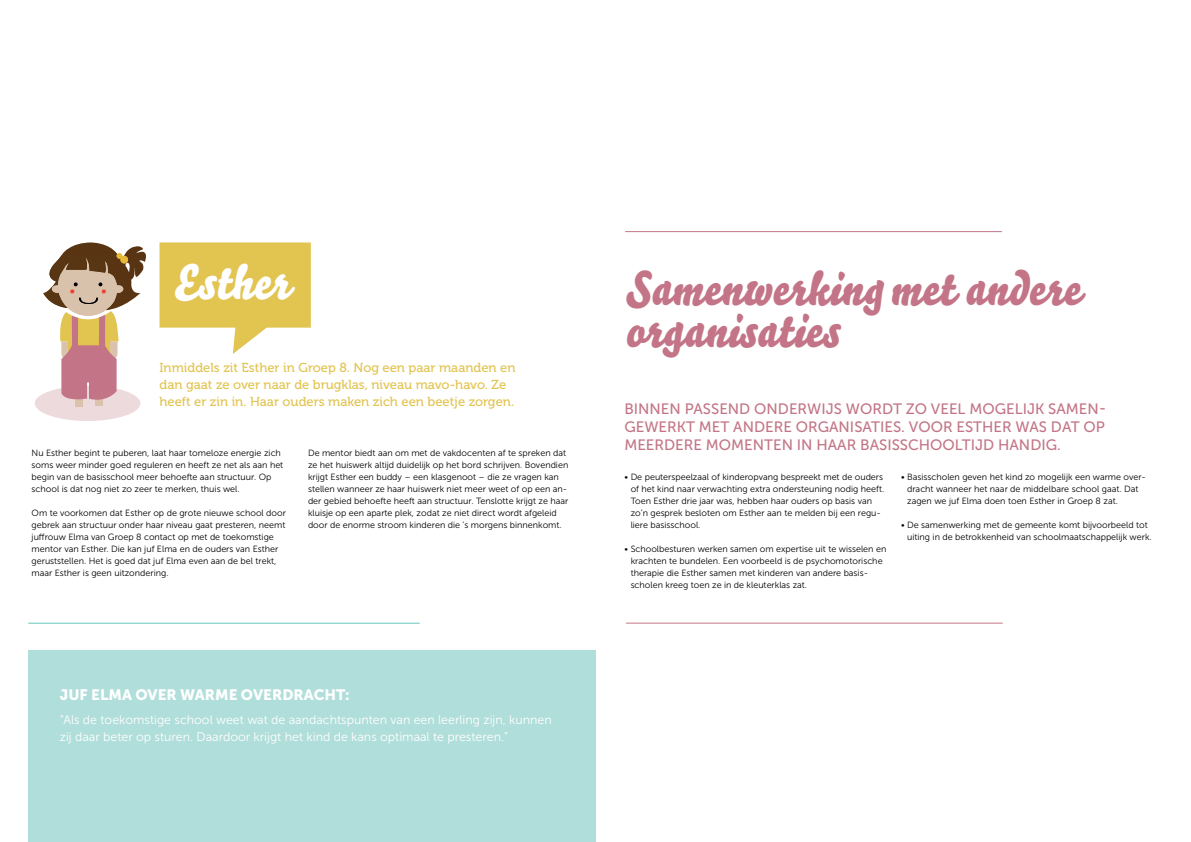
<style>
.page{position:relative;width:1191px;height:842px;background:#fff}
.page>*{position:absolute;margin:0;border:0;box-sizing:border-box;transform-origin:0 0}
.t1{font:48.2px "Bello Script";color:#fff}
.t2{font:47.5px/42px "Bello Pro";color:#c37587}
.t3{font:15px/18px "Museo Sans 500";color:#c37587}
.t4{font:15px "Museo Sans 900";color:#fff}
.t5{font:13px/17px "Museo 500";color:#e2c450}
.t6{font:12.4px/17.2px "Museo Sans 300";color:#fff}
.t7{font:9px/12px "Museo Sans 300";color:#000}
</style>
<div class="page">
<div style="left:28px;top:650px;width:567px;height:192px;background:#b0deda"></div>
<hr style="left:28px;top:623px;width:392px;height:1px;background:#68c6bf">
<hr style="left:625px;top:231px;width:377px;height:1px;background:#c37587">
<hr style="left:626px;top:623px;width:376px;height:1px;background:#c37587">
<div style="left:35px;top:386px;width:105px;height:35px;background:#eddadc;border-radius:50%"></div>
<div style="left:75px;top:387px;width:7px;height:19px;background:#dac2ac"></div>
<div style="left:96px;top:383px;width:7px;height:23px;background:#dac2ac"></div>
<svg style="left:43px;top:242px;width:103px;height:161px"></svg>
<svg style="left:159px;top:242px;width:152px;height:112px"></svg>
<h1 class="t1" style="left:174px;top:247px;width:118px">Esther</h1>
<h3 class="t5" style="left:159px;top:359px;width:357px">Inmiddels zit Esther in Groep 8. Nog een paar maanden en dan gaat ze over naar de brugklas, niveau mavo-havo. Ze heeft er zin in. Haar ouders maken zich een beetje zorgen.</h3>
<p class="t7" style="left:32px;top:447px;width:253px">Nu Esther begint te puberen, laat haar tomeloze energie zich soms weer minder goed reguleren en heeft ze net als aan het begin van de basisschool meer behoefte aan structuur. Op school is dat nog niet zo zeer te merken, thuis wel.</p>
<p class="t7" style="left:32px;top:507px;width:256px">Om te voorkomen dat Esther op de grote nieuwe school door gebrek aan structuur onder haar niveau gaat presteren, neemt juffrouw Elma van Groep 8 contact op met de toekomstige mentor van Esther. Die kan juf Elma en de ouders van Esther geruststellen. Het is goed dat juf Elma even aan de bel trekt, maar Esther is geen uitzondering.</p>
<p class="t7" style="left:308px;top:447px;width:262px">De mentor biedt aan om met de vakdocenten af te spreken dat ze het huiswerk altijd duidelijk op het bord schrijven. Bovendien krijgt Esther een buddy – een klasgenoot – die ze vragen kan stellen wanneer ze haar huiswerk niet meer weet of op een an&shy;der gebied behoefte heeft aan structuur. Tenslotte krijgt ze haar kluisje op een aparte plek, zodat ze niet direct wordt afgeleid door de enorme stroom kinderen die ’s morgens binnenkomt.</p>
<h3 class="t4" style="left:60px;top:686px;width:292px">JUF ELMA OVER WARME OVERDRACHT:</h3>
<h3 class="t6" style="left:60px;top:711px;width:493px">“Als de toekomstige school weet wat de aandachtspunten van een leerling zijn, kunnen zij daar beter op sturen. Daardoor krijgt het kind de kans optimaal te presteren.”</h3>
<h2 class="t2" style="left:626px;top:266px;width:456px">Samenwerking met andere organisaties</h2>
<h3 class="t3" style="left:624px;top:400px;width:483px">BINNEN PASSEND ONDERWIJS WORDT ZO VEEL MOGELIJK SAMEN-<br>GEWERKT MET ANDERE ORGANISATIES. VOOR ESTHER WAS DAT OP<br>MEERDERE MOMENTEN IN HAAR BASISSCHOOLTIJD HANDIG.</h3>
<p class="t7" style="left:630px;top:471px;width:255px;text-indent:-6px">• De peuterspeelzaal of kinderopvang bespreekt met de ouders of het kind naar verwachting extra ondersteuning nodig heeft.<br>Toen Esther drie jaar was, hebben haar ouders op basis van zo’n gesprek besloten om Esther aan te melden bij een regu&shy;liere basisschool.</p>
<p class="t7" style="left:630px;top:543px;width:257px;text-indent:-6px">• Schoolbesturen werken samen om expertise uit te wisselen en krachten te bundelen. Een voorbeeld is de psychomotorische therapie die Esther samen met kinderen van andere basis&shy;scholen kreeg toen ze in de kleuterklas zat.</p>
<p class="t7" style="left:907px;top:471px;width:240px;text-indent:-6px">• Basisscholen geven het kind zo mogelijk een warme over&shy;dracht wanneer het naar de middelbare school gaat. Dat zagen we juf Elma doen toen Esther in Groep 8 zat.</p>
<p class="t7" style="left:907px;top:519px;width:246px;text-indent:-6px">• De samenwerking met de gemeente komt bijvoorbeeld tot uiting in de betrokkenheid van schoolmaatschappelijk werk.</p>
</div>
